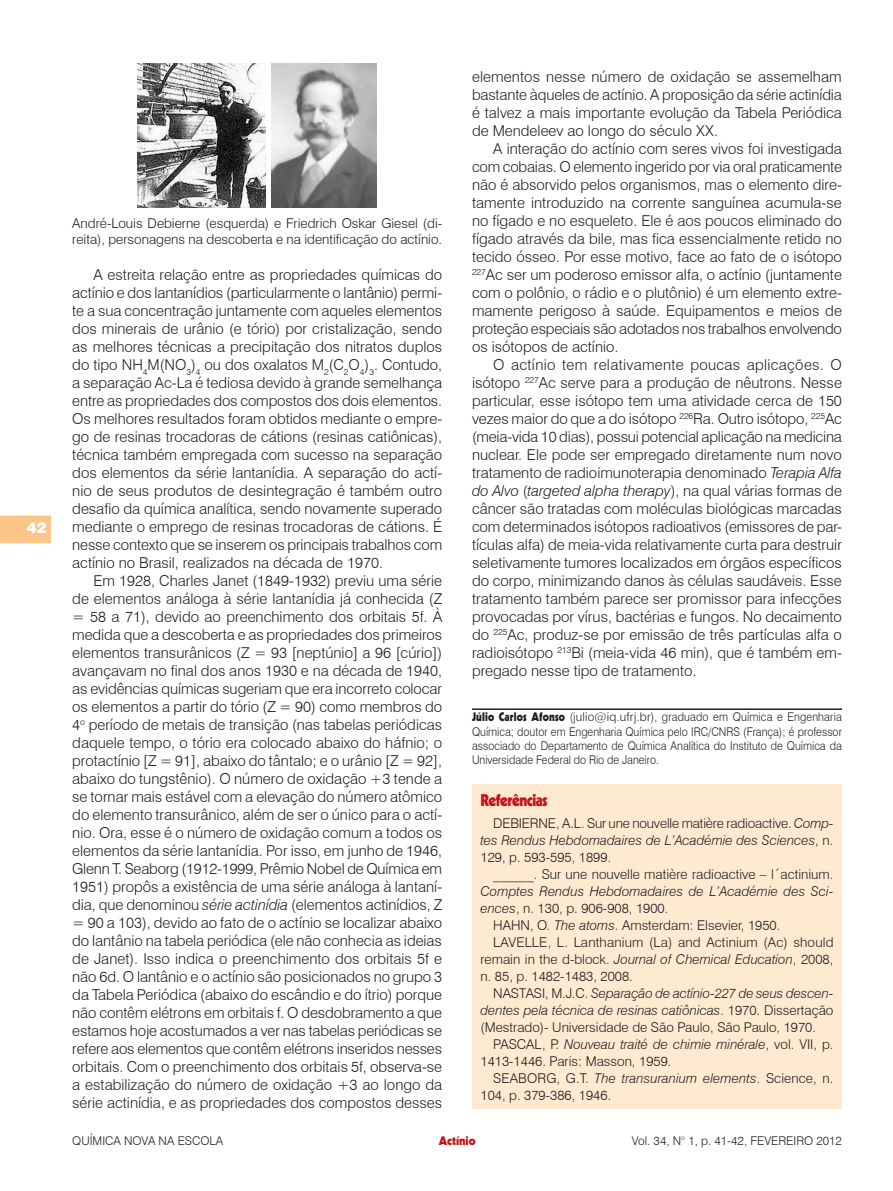
<style>
.page{position:relative;width:893px;height:1191px;background:#fff}
.page>*{position:absolute;margin:0;border:0;box-sizing:border-box;transform-origin:0 0}
.Seção{font:900 16.5px "Kabel";letter-spacing:-.03em;color:#c4121a;scale:.9 1}
.t1{font:300 15px/18px "Swiss 721 BT";color:#231f20;text-align:justify}
.t2{font:900 15px "Swiss 721 BT";color:#fff}
.Bibliografia{font:300 13.5px/17px "Swiss 721 BT";color:#231f20;text-align:justify}
.Figura{font:300 13.5px/16.2px "Swiss 721 BT";color:#231f20}
.Credito_Autor{font:300 12px/14.4px "Swiss 721 BT";color:#231f20;text-align:justify;scale:.9 1}
.Credito_Autor-2{font:300 12px "Swiss 721 BT";color:#231f20}
.t3{font:900 12px "Kabel";color:#c4121a}
.s1{font-style:italic}
.s2{font-family:"Kabel";font-weight:900}
</style>
<div class="page">
<svg style="left:0;top:515px;width:51px;height:28px"></svg>
<div style="left:472px;top:784px;width:370px;height:324px;background:#fee9d1"></div>
<hr style="left:472px;top:708px;width:370px;height:2px;background:#231f20">
<img style="left:271px;top:64px;width:106px;height:144px">
<img style="left:138px;top:64px;width:128px;height:144px">
<p class="t2" style="left:27px;top:518px;width:21px">42</p>
<p class="Figura" style="left:72px;top:215px;width:371px">André-Louis Debierne (esquerda) e Friedrich Oskar Giesel (di&shy;reita), personagens na descoberta e na identificação do actínio.</p>
<p class="t1" style="left:72px;top:265px;width:371px;text-indent:21px">A estreita relação entre as propriedades químicas do actínio e dos lantanídios (particularmente o lantânio) permi&shy;te a sua concentração juntamente com aqueles elementos dos minerais de urânio (e tório) por cristalização, sendo as melhores técnicas a precipitação dos nitratos duplos do tipo NH<sub>4</sub>M(NO<sub>3</sub>)<sub>4</sub> ou dos oxalatos M<sub>2</sub>(C<sub>2</sub>O<sub>4</sub>)<sub>3</sub>. Contudo, a separação Ac-La é tediosa devido à grande semelhança entre as propriedades dos compostos dos dois elementos.<br>Os melhores resultados foram obtidos mediante o empre&shy;go de resinas trocadoras de cátions (resinas catiônicas), técnica também empregada com sucesso na separação dos elementos da série lantanídia. A separação do actí&shy;nio de seus produtos de desintegração é também outro desafio da química analítica, sendo novamente superado mediante o emprego de resinas trocadoras de cátions. É nesse contexto que se inserem os principais trabalhos com actínio no Brasil, realizados na década de 1970.</p>
<p class="t1" style="left:72px;top:571px;width:372px;text-indent:21px">Em 1928, Charles Janet (1849-1932) previu uma série de elementos análoga à série lantanídia já conhecida (Z = 58 a 71), devido ao preenchimento dos orbitais 5f. À medida que a descoberta e as propriedades dos primeiros elementos transurânicos (Z = 93 [neptúnio] a 96 [cúrio]) avançavam no final dos anos 1930 e na década de 1940, as evidências químicas sugeriam que era incorreto colocar os elementos a partir do tório (Z = 90) como membros do 4<sup>o</sup> período de metais de transição (nas tabelas periódicas daquele tempo, o tório era colocado abaixo do háfnio; o protactínio [Z = 91], abaixo do tântalo; e o urânio [Z = 92], abaixo do tungstênio). O número de oxidação +3 tende a se tornar mais estável com a elevação do número atômico do elemento transurânico, além de ser o único para o actí&shy;nio. Ora, esse é o número de oxidação comum a todos os elementos da série lantanídia. Por isso, em junho de 1946, Glenn T. Seaborg (1912-1999, Prêmio Nobel de Química em 1951) propôs a existência de uma série análoga à lantaní&shy;dia, que denominou <span class="s1">série actinídia</span> (elementos actinídios, Z = 90 a 103), devido ao fato de o actínio se localizar abaixo do lantânio na tabela periódica (ele não conhecia as ideias de Janet). Isso indica o preenchimento dos orbitais 5f e não 6d. O lantânio e o actínio são posicionados no grupo 3 da Tabela Periódica (abaixo do escândio e do ítrio) porque não contêm elétrons em orbitais f. O desdobramento a que estamos hoje acostumados a ver nas tabelas periódicas se refere aos elementos que contêm elétrons inseridos nesses orbitais. Com o preenchimento dos orbitais 5f, observa-se a estabilização do número de oxidação +3 ao longo da série actinídia, e as propriedades dos compostos desses</p>
<p class="t1" style="left:472px;top:67px;width:371px">elementos nesse número de oxidação se assemelham bastante àqueles de actínio. A proposição da série actinídia é talvez a mais importante evolução da Tabela Periódica de Mendeleev ao longo do século XX.</p>
<p class="t1" style="left:472px;top:139px;width:372px;text-indent:21px">A interação do actínio com seres vivos foi investigada com cobaias. O elemento ingerido por via oral praticamente não é absorvido pelos organismos, mas o elemento dire&shy;tamente introduzido na corrente sanguínea acumula-se no fígado e no esqueleto. Ele é aos poucos eliminado do fígado através da bile, mas fica essencialmente retido no tecido ósseo. Por esse motivo, face ao fato de o isótopo <sup>227</sup>Ac ser um poderoso emissor alfa, o actínio (juntamente com o polônio, o rádio e o plutônio) é um elemento extre&shy;mamente perigoso à saúde. Equipamentos e meios de proteção especiais são adotados nos trabalhos envolvendo os isótopos de actínio.</p>
<p class="t1" style="left:472px;top:355px;width:371px;text-indent:21px">O actínio tem relativamente poucas aplicações. O isótopo <sup>227</sup>Ac serve para a produção de nêutrons. Nesse particular, esse isótopo tem uma atividade cerca de 150 vezes maior do que a do isótopo <sup>226</sup>Ra. Outro isótopo, <sup>225</sup>Ac (meia-vida 10 dias), possui potencial aplicação na medicina nuclear. Ele pode ser empregado diretamente num novo tratamento de radioimunoterapia denominado <span class="s1">Terapia Alfa do Alvo</span> (<span class="s1">targeted alpha therapy</span>), na qual várias formas de câncer são tratadas com moléculas biológicas marcadas com determinados isótopos radioativos (emissores de par&shy;tículas alfa) de meia-vida relativamente curta para destruir seletivamente tumores localizados em órgãos específicos do corpo, minimizando danos às células saudáveis. Esse tratamento também parece ser promissor para infecções provocadas por vírus, bactérias e fungos. No decaimento do <sup>225</sup>Ac, produz-se por emissão de três partículas alfa o radioisótopo <sup>213</sup>Bi (meia-vida 46 min), que é também em&shy;pregado nesse tipo de tratamento.</p>
<p class="Credito_Autor" style="left:472px;top:709px;width:413px"><span class="s2">Júlio Carlos Afonso</span> (julio@iq.ufrj.br), graduado em Química e Engenharia Química; doutor em Engenharia Química pelo IRC/CNRS (França); é professor associado do Departamento de Química Analítica do Instituto de Química da Universidade Federal do Rio de Janeiro.</p>
<p class="Seção" style="left:480px;top:789px;width:76px">Referências</p>
<p class="Bibliografia" style="left:480px;top:814px;width:354px;text-indent:13px">DEBIERNE, A.L. Sur une nouvelle matière radioactive. <span class="s1">Comp&shy;tes Rendus Hebdomadaires de L’Académie des Sciences</span>, n.<br>129, p. 593-595, 1899.</p>
<p class="Bibliografia" style="left:480px;top:865px;width:354px;text-indent:13px">______. Sur une nouvelle matière radioactive – l´actinium.<br><span class="s1">Comptes Rendus Hebdomadaires de L’Académie des Sci&shy;ences</span>, n. 130, p. 906-908, 1900.</p>
<p class="Bibliografia" style="left:493px;top:916px;width:289px">HAHN, O. <span class="s1">The atoms</span>. Amsterdam: Elsevier, 1950.</p>
<p class="Bibliografia" style="left:480px;top:933px;width:355px;text-indent:13px">LAVELLE, L. Lanthanium (La) and Actinium (Ac) should remain in the d-block. <span class="s1">Journal of Chemical Education</span>, 2008, n. 85, p. 1482-1483, 2008.</p>
<p class="Bibliografia" style="left:480px;top:984px;width:354px;text-indent:13px">NASTASI, M.J.C. <span class="s1">Separação de actínio-227 de seus descen&shy;dentes pela técnica de resinas catiônicas</span>. 1970. Dissertação (Mestrado)- Universidade de São Paulo, São Paulo, 1970.</p>
<p class="Bibliografia" style="left:480px;top:1035px;width:354px;text-indent:13px">PASCAL, P. <span class="s1">Nouveau traité de chimie minérale</span>, vol. VII, p.<br>1413-1446. Paris: Masson, 1959.</p>
<p class="Bibliografia" style="left:480px;top:1069px;width:354px;text-indent:13px">SEABORG, G.T. <span class="s1">The transuranium elements</span>. Science, n.<br>104, p. 379-386, 1946.</p>
<p class="Credito_Autor-2" style="left:72px;top:1133px;width:152px">QUÍMICA NOVA NA ESCOLA</p>
<p class="Credito_Autor-2" style="left:632px;top:1133px;width:212px">Vol. 34, N° 1, p. 41-42, FEVEREIRO 2012</p>
<p class="t3" style="left:439px;top:1133px;width:38px">Actínio</p>
</div>
